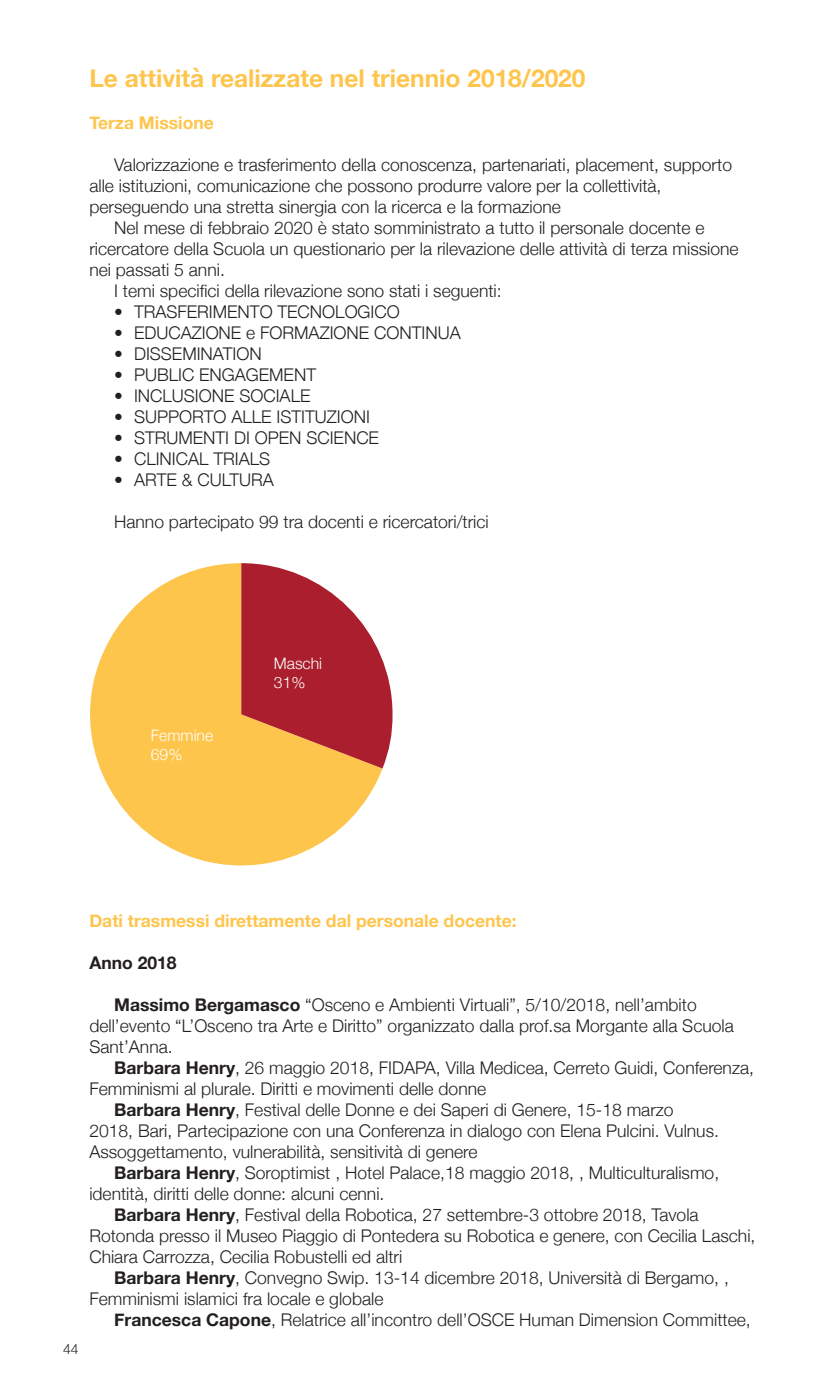
<style>
.page{position:relative;width:819px;height:1389px;background:#fff}
.page>*{position:absolute;margin:0;border:0;box-sizing:border-box;transform-origin:0 0}
.t1{font:700 24.5px "Helvetica Neue";color:#fec54d}
.t2{font:300 17.5px/21px "Helvetica Neue";color:#231f20}
.t3{font:700 17.5px "Helvetica Neue";color:#fec54d}
.t4{font:700 17.5px "Helvetica Neue";color:#231f20}
.t5{font:300 15.75px/18.9px "Helvetica Neue";color:#fff}
.t6{font:300 14px "Helvetica Neue";color:#231f20}
.s1{font-weight:700}
</style>
<div class="page">
<svg style="left:90px;top:563px;width:292px;height:303px;fill:#fec54d"></svg>
<svg style="left:241px;top:563px;width:151px;height:205px"></svg>
<h1 class="t1" style="left:89px;top:63px;width:497px">Le attività realizzate nel triennio 2018/2020</h1>
<p class="t3" style="left:89px;top:112px;width:126px">Terza Missione</p>
<p class="t2" style="left:114px;top:154px;width:619px">Valorizzazione e trasferimento della conoscenza, partenariati, placement, supporto</p>
<p class="t2" style="left:89px;top:175px;width:573px">alle istituzioni, comunicazione che possono produrre valore per la collettività,</p>
<p class="t2" style="left:89px;top:196px;width:473px">perseguendo una stretta sinergia con la ricerca e la formazione</p>
<p class="t2" style="left:114px;top:217px;width:591px">Nel mese di febbraio 2020 è stato somministrato a tutto il personale docente e</p>
<p class="t2" style="left:89px;top:238px;width:651px">ricercatore della Scuola un questionario per la rilevazione delle attività di terza missione</p>
<p class="t2" style="left:89px;top:259px;width:137px">nei passati 5 anni.</p>
<p class="t2" style="left:114px;top:280px;width:389px">I temi specifici della rilevazione sono stati i seguenti:</p>
<p class="t2" style="left:114px;top:301px;width:287px">• TRASFERIMENTO TECNOLOGICO</p>
<p class="t2" style="left:114px;top:322px;width:348px">• EDUCAZIONE e FORMAZIONE CONTINUA</p>
<p class="t2" style="left:114px;top:343px;width:149px">• DISSEMINATION</p>
<p class="t2" style="left:114px;top:364px;width:203px">• PUBLIC ENGAGEMENT</p>
<p class="t2" style="left:114px;top:385px;width:198px">• INCLUSIONE SOCIALE</p>
<p class="t2" style="left:114px;top:406px;width:257px">• SUPPORTO ALLE ISTITUZIONI</p>
<p class="t2" style="left:114px;top:427px;width:266px">• STRUMENTI DI OPEN SCIENCE</p>
<p class="t2" style="left:114px;top:448px;width:157px">• CLINICAL TRIALS</p>
<p class="t2" style="left:114px;top:469px;width:161px">• ARTE &amp; CULTURA</p>
<p class="t2" style="left:114px;top:511px;width:376px">Hanno partecipato 99 tra docenti e ricercatori/trici</p>
<p class="t5" style="left:151px;top:725px;width:64px">Femmine<br>69%</p>
<p class="t5" style="left:274px;top:653px;width:50px">Maschi<br>31%</p>
<p class="t6" style="left:63px;top:1340px;width:17px">44</p>
<p class="t3" style="left:89px;top:910px;width:429px">Dati trasmessi direttamente dal personale docente:</p>
<p class="t4" style="left:89px;top:952px;width:89px">Anno 2018</p>
<p class="t2" style="left:89px;top:994px;width:646px;text-indent:25px"><span class="s1">Massimo Bergamasco</span> “Osceno e Ambienti Virtuali”, 5/10/2018, nell’ambito dell’evento “L’Osceno tra Arte e Diritto” organizzato dalla prof.sa Morgante alla Scuola<br>Sant’Anna.</p>
<p class="t2" style="left:114px;top:1057px;width:641px"><span class="s1">Barbara Henry</span>, 26 maggio 2018, FIDAPA, Villa Medicea, Cerreto Guidi, Conferenza,</p>
<p class="t2" style="left:89px;top:1078px;width:398px">Femminismi al plurale. Diritti e movimenti delle donne</p>
<p class="t2" style="left:114px;top:1099px;width:561px"><span class="s1">Barbara Henry</span>, Festival delle Donne e dei Saperi di Genere, 15-18 marzo</p>
<p class="t2" style="left:89px;top:1120px;width:631px">2018, Bari, Partecipazione con una Conferenza in dialogo con Elena Pulcini. Vulnus.</p>
<p class="t2" style="left:89px;top:1141px;width:389px">Assoggettamento, vulnerabilità, sensitività di genere</p>
<p class="t2" style="left:114px;top:1162px;width:606px"><span class="s1">Barbara Henry</span>, Soroptimist , Hotel Palace,18 maggio 2018, , Multiculturalismo,</p>
<p class="t2" style="left:89px;top:1183px;width:296px">identità, diritti delle donne: alcuni cenni.</p>
<p class="t2" style="left:114px;top:1204px;width:586px"><span class="s1">Barbara Henry</span>, Festival della Robotica, 27 settembre-3 ottobre 2018, Tavola</p>
<p class="t2" style="left:89px;top:1225px;width:667px">Rotonda presso il Museo Piaggio di Pontedera su Robotica e genere, con Cecilia Laschi,</p>
<p class="t2" style="left:89px;top:1246px;width:314px">Chiara Carrozza, Cecilia Robustelli ed altri</p>
<p class="t2" style="left:114px;top:1267px;width:616px"><span class="s1">Barbara Henry</span>, Convegno Swip. 13-14 dicembre 2018, Università di Bergamo, ,</p>
<p class="t2" style="left:89px;top:1288px;width:295px">Femminismi islamici fra locale e globale</p>
<p class="t2" style="left:114px;top:1309px;width:638px"><span class="s1">Francesca Capone</span>, Relatrice all’incontro dell’OSCE Human Dimension Committee,</p>
</div>
